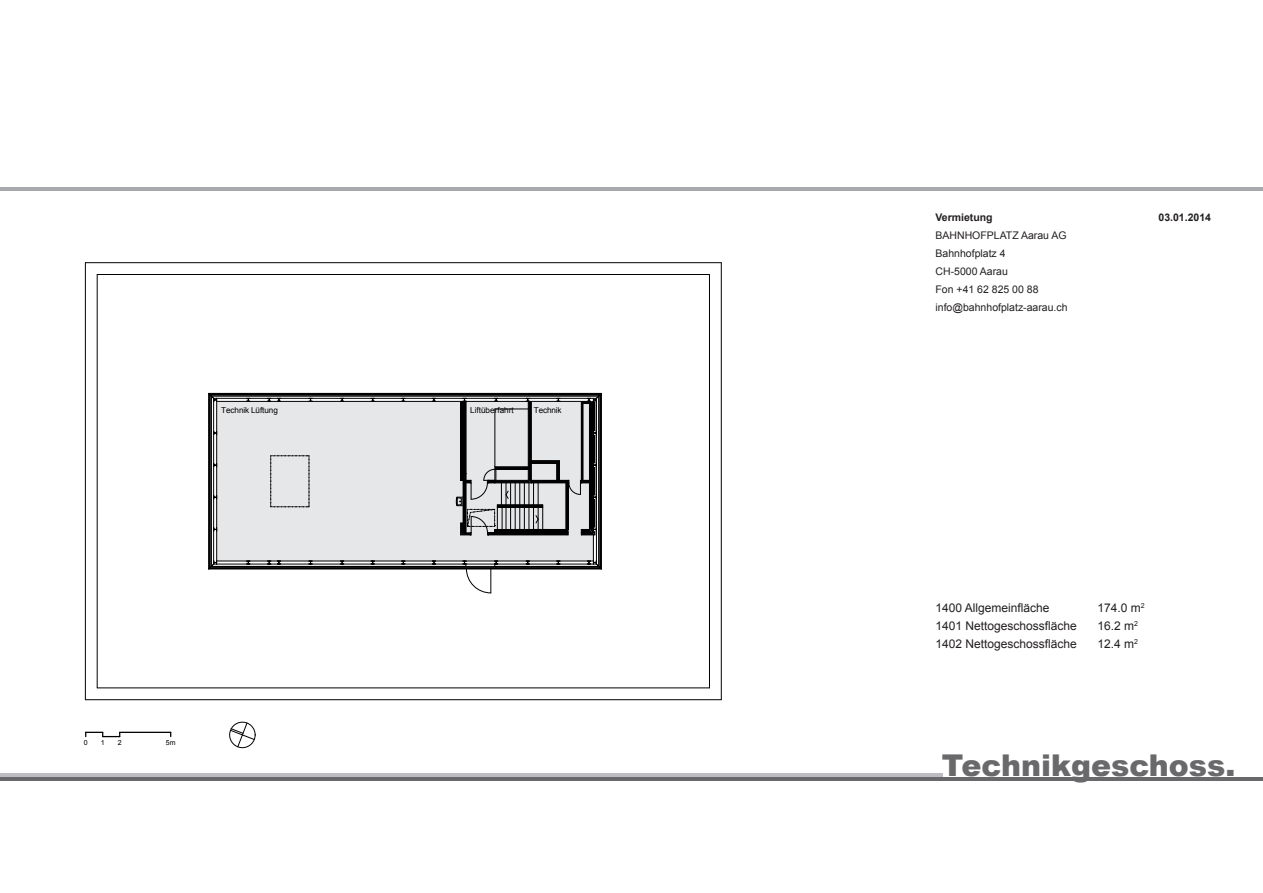
<style>
.page{position:relative;width:1263px;height:893px;background:#fff}
.page>*{position:absolute;margin:0;border:0;box-sizing:border-box;transform-origin:0 0}
.t1{font:900 30px "Arial";color:#69696c}
.t2{font:12px "Arial";color:#231f20}
.t3{font:10.5px/18px "Arial";color:#231f20}
.t4{font:700 10.5px "Arial";color:#231f20}
.t5{font:8.1px "Arial";letter-spacing:-.01em;color:#000}
.t6{font:7.05px "Arial";color:#000}
</style>
<div class="page">
<hr style="left:0;top:187px;width:1263px;height:3px;background:#a8a9ad">
<hr style="left:0;top:778px;width:1263px;height:3px;background:#69696c">
<hr style="left:0;top:773px;width:942px;height:4px;background:#bcbdc0">
<div style="left:217px;top:402px;width:239px;height:159px;background:#e5e7e8"></div>
<hr style="left:209px;top:393px;width:392px;height:1px;background:#000">
<hr style="left:214px;top:564px;width:252px;height:1px;background:#000">
<hr style="left:208px;top:393px;width:1px;height:176px;background:#000">
<hr style="left:209px;top:394px;width:1px;height:174px;background:#000">
<hr style="left:211px;top:566px;width:388px;height:1px;background:#000">
<hr style="left:210px;top:567px;width:390px;height:1px;background:#000">
<hr style="left:209px;top:568px;width:392px;height:1px;background:#000">
<hr style="left:209px;top:569px;width:392px;height:1px;background:#000">
<hr style="left:214px;top:398px;width:382px;height:1px;background:#000">
<hr style="left:213px;top:398px;width:1px;height:166px;background:#000">
<hr style="left:210px;top:394px;width:390px;height:1px;background:#000">
<hr style="left:211px;top:396px;width:388px;height:1px;background:#000">
<svg style="left:208px;top:394px;width:9px;height:8px"></svg>
<hr style="left:211px;top:396px;width:1px;height:170px;background:#000">
<svg style="left:208px;top:561px;width:9px;height:7px"></svg>
<hr style="left:210px;top:395px;width:1px;height:173px;background:#000">
<hr style="left:85px;top:699px;width:636px;height:1px;background:#000">
<hr style="left:721px;top:263px;width:1px;height:437px;background:#000">
<hr style="left:85px;top:262px;width:636px;height:1px;background:#000">
<hr style="left:85px;top:263px;width:1px;height:437px;background:#000">
<hr style="left:97px;top:274px;width:612px;height:1px;background:#000">
<hr style="left:709px;top:274px;width:1px;height:414px;background:#000">
<hr style="left:97px;top:274px;width:1px;height:414px;background:#000">
<hr style="left:97px;top:688px;width:612px;height:1px;background:#000">
<hr style="left:216px;top:401px;width:1px;height:160px;background:#000">
<svg style="left:270px;top:455px;width:40px;height:52px;background:#d4d5d6"></svg>
<hr style="left:217px;top:401px;width:373px;height:1px;background:#000">
<hr style="left:217px;top:561px;width:376px;height:1px;background:#000">
<svg style="left:230px;top:722px;width:25px;height:26px"></svg>
<div style="left:229px;top:722px;width:26px;height:26px;border:1px solid #000;border-radius:50%"></div>
<svg style="left:85px;top:732px;width:35px;height:5px"></svg>
<hr style="left:120px;top:732px;width:51px;height:1px;background:#000">
<svg style="left:456px;top:393px;width:146px;height:200px"></svg>
<hr style="left:601px;top:394px;width:1px;height:174px;background:#000">
<p class="t5" style="left:221px;top:405px;width:58px">Technik Lüftung</p>
<p class="t5" style="left:470px;top:405px;width:45px">Liftüberfahrt</p>
<p class="t5" style="left:534px;top:405px;width:29px">Technik</p>
<p class="t6" style="left:84px;top:738px;width:5px">0</p>
<p class="t6" style="left:101px;top:738px;width:5px">1</p>
<p class="t6" style="left:118px;top:738px;width:5px">2</p>
<p class="t6" style="left:166px;top:738px;width:11px">5m</p>
<p class="t4" style="left:935px;top:211px;width:59px">Vermietung</p>
<p class="t3" style="left:935px;top:227px;width:134px">BAHNHOFPLATZ Aarau AG<br>Bahnhofplatz 4<br>CH-5000 Aarau<br>Fon +41 62 825 00 88 info@bahnhofplatz-aarau.ch</p>
<p class="t4" style="left:1158px;top:211px;width:54px">03.01.2014</p>
<p class="t2" style="left:935px;top:600px;width:116px">1400 Allgemeinfläche</p>
<p class="t2" style="left:1097px;top:600px;width:49px">174.0 m<sup>2</sup></p>
<p class="t2" style="left:935px;top:618px;width:143px">1401 Nettogeschossfläche</p>
<p class="t2" style="left:1097px;top:618px;width:42px">16.2 m<sup>2</sup></p>
<p class="t2" style="left:935px;top:636px;width:143px">1402 Nettogeschossfläche</p>
<p class="t2" style="left:1097px;top:636px;width:42px">12.4 m<sup>2</sup></p>
<h1 class="t1" style="left:942px;top:743px;width:295px">Technikgeschoss.</h1>
</div>
